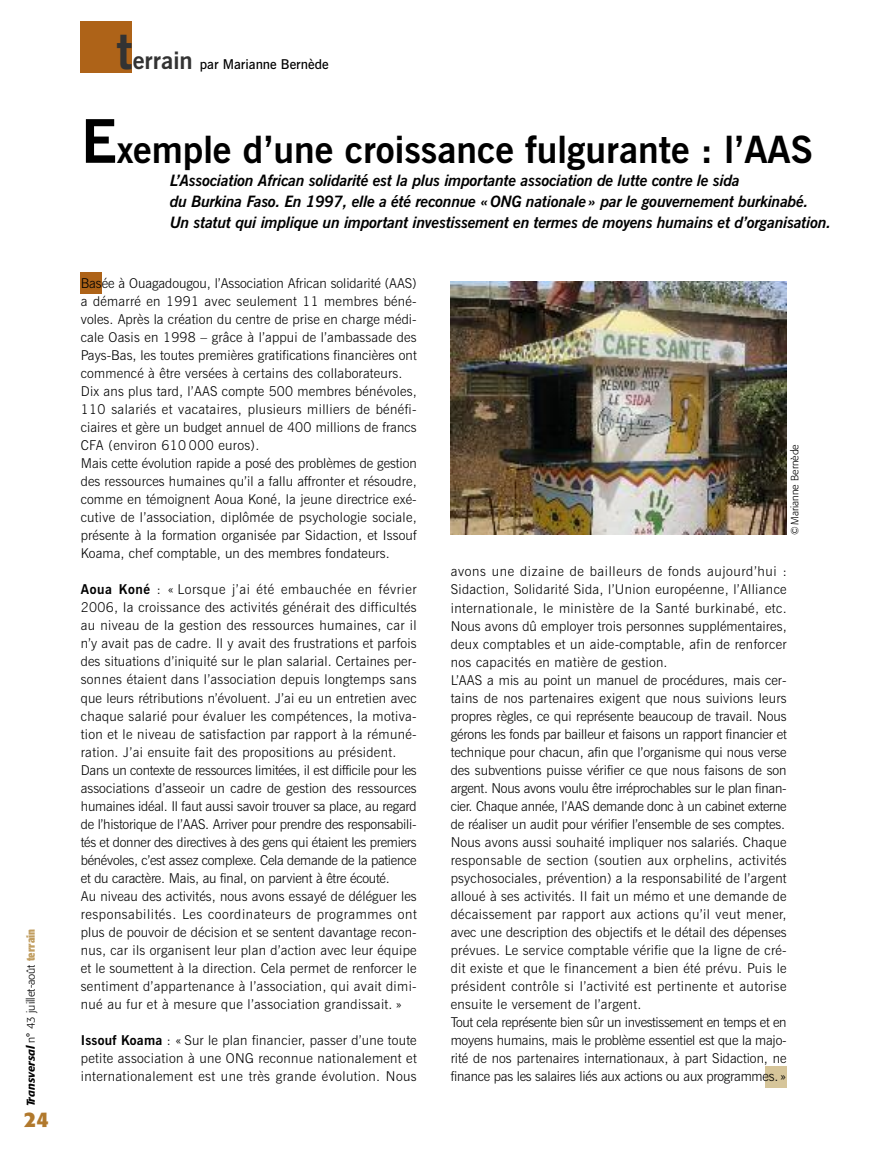
<style>
.page{position:relative;width:893px;height:1149px;background:#fff}
.page>*{position:absolute;margin:0;border:0;box-sizing:border-box;transform-origin:0 0}
.t1{font:700 37.5px "News Gothic BT";color:#000}
.t2{font:700 21px "Formata";color:#b1792d}
.t3{font:italic 700 15.75px/21px "News Gothic BT";letter-spacing:-.015em;color:#000}
.t4{font:300 13.5px/18px "News Gothic BT";letter-spacing:.01em;color:#000}
.t5{font:600 13.5px "News Gothic BT";color:#000}
.t6{font:300 11.25px "Formata";color:#000}
.t7{font:300 10.5px "Formata";color:#000}
.s1{font-weight:500;font-style:italic}
.s2{font-weight:700;font-stretch:condensed;color:#c19e61}
.s3{font-weight:700;font-size:49.5px;color:#333}
.s4{font-weight:700;font-size:24px;color:#333}
.s5{font-size:60px}
.s6{font-weight:700}
</style>
<div class="page">
<div style="left:81px;top:272px;width:21px;height:21px;background:#ae6318"></div>
<div style="left:81px;top:21px;width:51px;height:51px;background:#ae6318"></div>
<img style="left:451px;top:281px;width:336px;height:253px">
<div style="left:765px;top:1066px;width:22px;height:21px;background:#d6c59a"></div>
<p class="t6" style="left:26px;top:1106px;width:179px;rotate:-90deg"><span class="s1">Transversal</span> n° 43 juillet-août <span class="s2">terrain</span></p>
<h2 class="t2" style="left:24px;top:1110px;width:26px">24</h2>
<p class="t5" style="left:117px;top:59px;width:213px"><span class="s3">t</span><span class="s4">errain</span> par Marianne Bernède</p>
<h1 class="t1" style="left:81px;top:135px;width:733px"><span class="s5">E</span>xemple d’une croissance fulgurante : l’AAS</h1>
<p class="t3" style="left:170px;top:171px;width:663px">L’Association African solidarité est la plus importante association de lutte contre le sida<br>du Burkina Faso. En 1997, elle a été reconnue «ONG nationale» par le gouvernement burkinabé.<br>Un statut qui implique un important investissement en termes de moyens humains et d’organisation.</p>
<p class="t4" style="left:81px;top:275px;width:337px">Basée à Ouagadougou, l’Association African solidarité (AAS) a démarré en 1991 avec seulement 11 membres béné&shy;voles. Après la création du centre de prise en charge médi&shy;cale Oasis en 1998 – grâce à l’appui de l’ambassade des Pays-Bas, les toutes premières gratifications financières ont commencé à être versées à certains des collaborateurs.<br>Dix ans plus tard, l’AAS compte 500 membres bénévoles, 110 salariés et vacataires, plusieurs milliers de bénéfi&shy;ciaires et gère un budget annuel de 400 millions de francs CFA (environ 610 000 euros).<br>Mais cette évolution rapide a posé des problèmes de gestion des ressources humaines qu’il a fallu affronter et résoudre, comme en témoignent Aoua Koné, la jeune directrice exé&shy;cutive de l’association, diplômée de psychologie sociale, présente à la formation organisée par Sidaction, et Issouf Koama, chef comptable, un des membres fondateurs.</p>
<p class="t4" style="left:81px;top:581px;width:337px"><span class="s6">Aoua Koné</span> : « Lorsque j’ai été embauchée en février 2006, la croissance des activités générait des difficultés au niveau de la gestion des ressources humaines, car il n’y avait pas de cadre. Il y avait des frustrations et parfois des situations d’iniquité sur le plan salarial. Certaines per&shy;sonnes étaient dans l’association depuis longtemps sans que leurs rétributions n’évoluent. J’ai eu un entretien avec chaque salarié pour évaluer les compétences, la motiva&shy;tion et le niveau de satisfaction par rapport à la rémuné&shy;ration. J’ai ensuite fait des propositions au président.<br>Dans un contexte de ressources limitées, il est difficile pour les associations d’asseoir un cadre de gestion des ressources humaines idéal. Il faut aussi savoir trouver sa place, au regard de l’historique de l’AAS. Arriver pour prendre des responsabili&shy;tés et donner des directives à des gens qui étaient les premiers bénévoles, c’est assez complexe. Cela demande de la patience et du caractère. Mais, au final, on parvient à être écouté.<br>Au niveau des activités, nous avons essayé de déléguer les responsabilités. Les coordinateurs de programmes ont plus de pouvoir de décision et se sentent davantage recon&shy;nus, car ils organisent leur plan d’action avec leur équipe et le soumettent à la direction. Cela permet de renforcer le sentiment d’appartenance à l’association, qui avait dimi&shy;nué au fur et à mesure que l’association grandissait. »</p>
<p class="t4" style="left:81px;top:1031px;width:337px;text-align:justify"><span class="s6">Issouf Koama</span> : « Sur le plan financier, passer d’une toute petite association à une ONG reconnue nationalement et internationalement est une très grande évolution. Nous</p>
<p class="t7" style="left:790px;top:535px;width:93px;rotate:-90deg">© Marianne Bernède</p>
<p class="t4" style="left:451px;top:563px;width:337px">avons une dizaine de bailleurs de fonds aujourd’hui :<br>Sidaction, Solidarité Sida, l’Union européenne, l’Alliance internationale, le ministère de la Santé burkinabé, etc.<br>Nous avons dû employer trois personnes supplémentaires, deux comptables et un aide-comptable, afin de renforcer nos capacités en matière de gestion.<br>L’AAS a mis au point un manuel de procédures, mais cer&shy;tains de nos partenaires exigent que nous suivions leurs propres règles, ce qui représente beaucoup de travail. Nous gérons les fonds par bailleur et faisons un rapport financier et technique pour chacun, afin que l’organisme qui nous verse des subventions puisse vérifier ce que nous faisons de son argent. Nous avons voulu être irréprochables sur le plan finan&shy;cier. Chaque année, l’AAS demande donc à un cabinet externe de réaliser un audit pour vérifier l’ensemble de ses comptes.<br>Nous avons aussi souhaité impliquer nos salariés. Chaque responsable de section (soutien aux orphelins, activités psychosociales, prévention) a la responsabilité de l’argent alloué à ses activités. Il fait un mémo et une demande de décaissement par rapport aux actions qu’il veut mener, avec une description des objectifs et le détail des dépenses prévues. Le service comptable vérifie que la ligne de cré&shy;dit existe et que le financement a bien été prévu. Puis le président contrôle si l’activité est pertinente et autorise ensuite le versement de l’argent.<br>Tout cela représente bien sûr un investissement en temps et en moyens humains, mais le problème essentiel est que la majo&shy;rité de nos partenaires internationaux, à part Sidaction, ne finance pas les salaires liés aux actions ou aux programmes.»</p>
</div>
